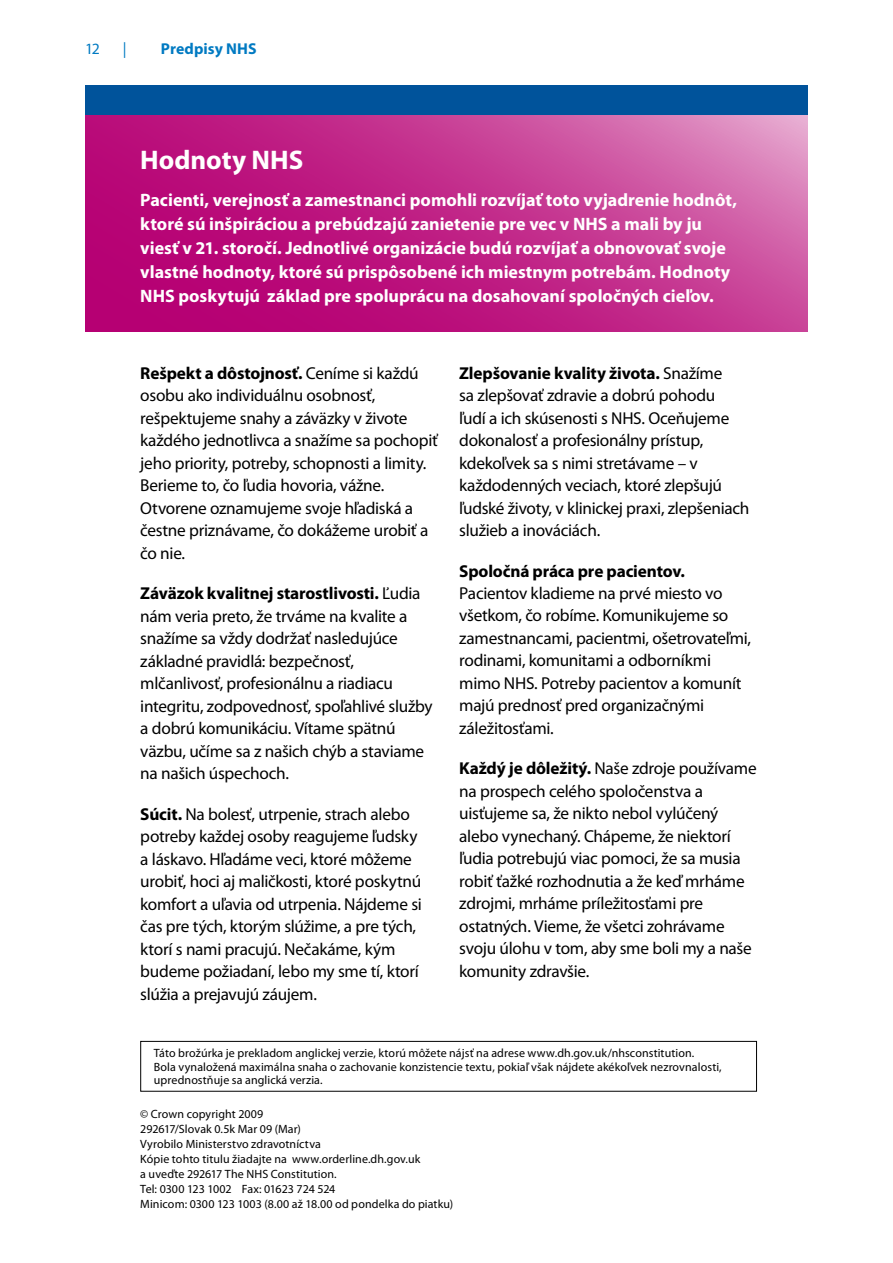
<style>
.page{position:relative;width:893px;height:1263px;background:#fff}
.page>*{position:absolute;margin:0;border:0;box-sizing:border-box;transform-origin:0 0}
.t1{font:700 27px "Myriad Pro";color:#fff}
.t2{font:700 18px/24px "Myriad Pro";color:#fff}
.t3{font:17.25px/22.5px "Myriad Pro";letter-spacing:-.015em;color:#000}
.t4{font:700 17.25px "Myriad Pro";letter-spacing:-.01em;color:#000}
.t5{font:700 15.75px "Myriad Pro";letter-spacing:.005em;color:#007ac2}
.t6{font:15.75px "Myriad Pro";color:#007ac2}
.t7{font:12px/15px "Myriad Pro";letter-spacing:.005em;color:#000}
.s1{font-weight:700}
</style>
<div class="page">
<svg style="left:85px;top:115px;width:723px;height:217px;background:#c22c8b"></svg>
<div style="left:85px;top:85px;width:723px;height:30px;background:#00539b"></div>
<div style="left:140px;top:1041px;width:617px;height:50px;border:1px solid #000"></div>
<p class="t6" style="left:85px;top:39px;width:16px">12</p>
<p class="t6" style="left:123px;top:39px;width:5px">|</p>
<p class="t5" style="left:161px;top:39px;width:97px">Predpisy NHS</p>
<h1 class="t1" style="left:140px;top:142px;width:164px">Hodnoty NHS</h1>
<p class="t2" style="left:140px;top:187px;width:598px">Pacienti, verejnosť a zamestnanci pomohli rozvíjať toto vyjadrenie hodnôt, ktoré sú inšpiráciou a prebúdzajú zanietenie pre vec v NHS a mali by ju viesť v 21. storočí. Jednotlivé organizácie budú rozvíjať a obnovovať svoje vlastné hodnoty, ktoré sú prispôsobené ich miestnym potrebám. Hodnoty NHS poskytujú základ pre spoluprácu na dosahovaní spoločných cieľov.</p>
<p class="t3" style="left:140px;top:361px;width:299px"><span class="s1">Rešpekt a dôstojnosť.</span> Ceníme si každú osobu ako individuálnu osobnosť, rešpektujeme snahy a záväzky v živote každého jednotlivca a snažíme sa pochopiť jeho priority, potreby, schopnosti a limity.<br>Berieme to, čo ľudia hovoria, vážne.<br>Otvorene oznamujeme svoje hľadiská a čestne priznávame, čo dokážeme urobiť a čo nie.</p>
<p class="t3" style="left:140px;top:582px;width:294px"><span class="s1">Záväzok kvalitnej starostlivosti.</span> Ľudia nám veria preto, že trváme na kvalite a snažíme sa vždy dodržať nasledujúce základné pravidlá: bezpečnosť, mlčanlivosť, profesionálnu a riadiacu integritu, zodpovednosť, spoľahlivé služby a dobrú komunikáciu. Vítame spätnú väzbu, učíme sa z našich chýb a staviame na našich úspechoch.</p>
<p class="t3" style="left:140px;top:802px;width:283px"><span class="s1">Súcit.</span> Na bolesť, utrpenie, strach alebo potreby každej osoby reagujeme ľudsky a láskavo. Hľadáme veci, ktoré môžeme urobiť, hoci aj maličkosti, ktoré poskytnú komfort a uľavia od utrpenia. Nájdeme si čas pre tých, ktorým slúžime, a pre tých, ktorí s nami pracujú. Nečakáme, kým budeme požiadaní, lebo my sme tí, ktorí slúžia a prejavujú záujem.</p>
<p class="t3" style="left:459px;top:361px;width:292px"><span class="s1">Zlepšovanie kvality života.</span> Snažíme<br>sa zlepšovať zdravie a dobrú pohodu<br>ľudí a ich skúsenosti s NHS. Oceňujeme dokonalosť a profesionálny prístup, kdekoľvek sa s nimi stretávame – v každodenných veciach, ktoré zlepšujú ľudské životy, v klinickej praxi, zlepšeniach služieb a inováciách.</p>
<p class="t4" style="left:459px;top:559px;width:227px">Spoločná práca pre pacientov.</p>
<p class="t3" style="left:459px;top:582px;width:293px">Pacientov kladieme na prvé miesto vo všetkom, čo robíme. Komunikujeme so zamestnancami, pacientmi, ošetrovateľmi, rodinami, komunitami a odborníkmi mimo NHS. Potreby pacientov a komunít majú prednosť pred organizačnými záležitosťami.</p>
<p class="t3" style="left:459px;top:757px;width:299px"><span class="s1">Každý je dôležitý.</span> Naše zdroje používame na prospech celého spoločenstva a uisťujeme sa, že nikto nebol vylúčený alebo vynechaný. Chápeme, že niektorí ľudia potrebujú viac pomoci, že sa musia robiť ťažké rozhodnutia a že keď mrháme zdrojmi, mrháme príležitosťami pre ostatných. Vieme, že všetci zohrávame svoju úlohu v tom, aby sme boli my a naše komunity zdravšie.</p>
<p class="t7" style="left:154px;top:1046px;width:569px;line-height:13.5px">Táto brožúrka je prekladom anglickej verzie, ktorú môžete nájsť na adrese www.dh.gov.uk/nhsconstitution.<br>Bola vynaložená maximálna snaha o zachovanie konzistencie textu, pokiaľ však nájdete akékoľvek nezrovnalosti, uprednostňuje sa anglická verzia.</p>
<p class="t7" style="left:140px;top:1106px;width:314px">© Crown copyright 2009<br>292617/Slovak 0.5k Mar 09 (Mar)<br>Vyrobilo Ministerstvo zdravotníctva<br>Kópie tohto titulu žiadajte na www.orderline.dh.gov.uk<br>a uveďte 292617 The NHS Constitution.<br>Tel: 0300 123 1002 Fax: 01623 724 524<br>Minicom: 0300 123 1003 (8.00 až 18.00 od pondelka do piatku)</p>
</div>
